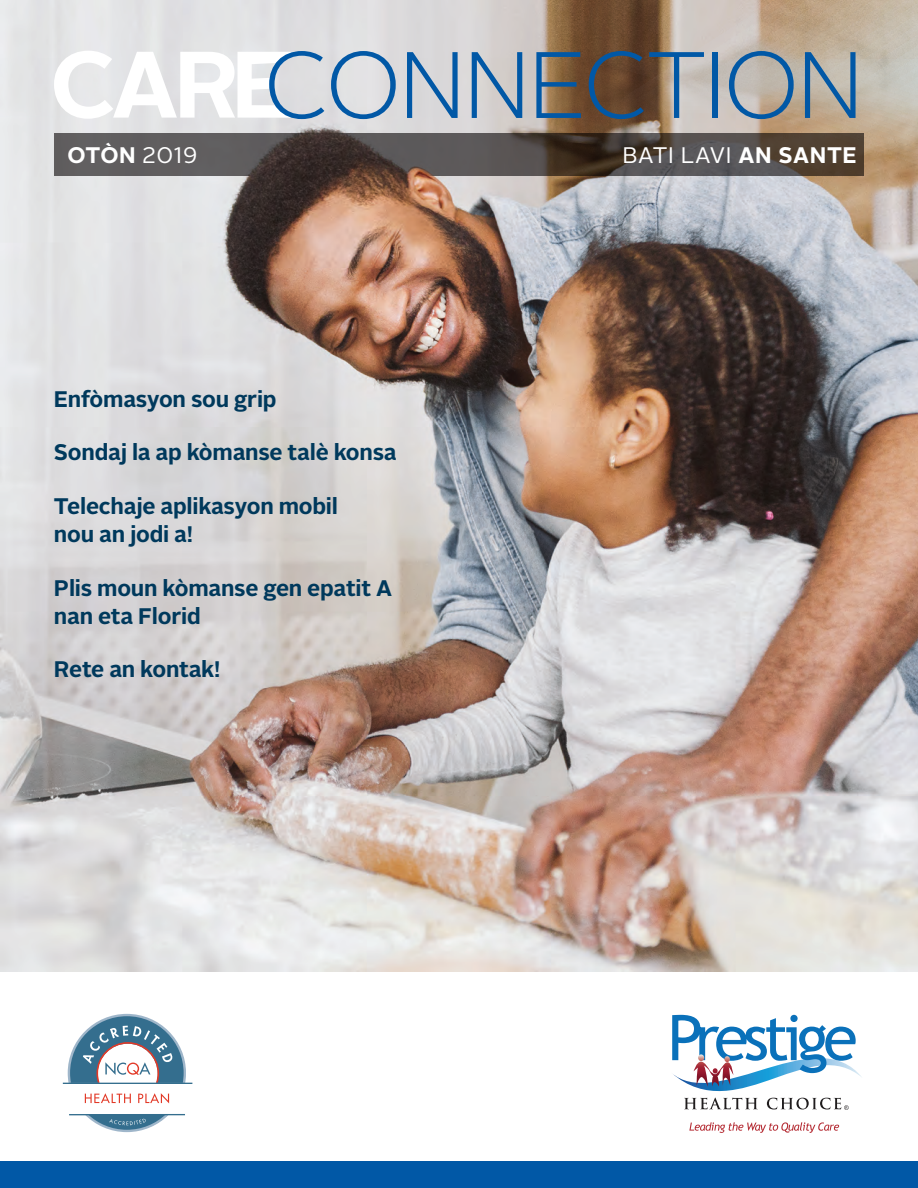
<style>
.page{position:relative;width:918px;height:1188px;background:#fff}
.page>*{position:absolute;margin:0;border:0;box-sizing:border-box;transform-origin:0 0}
.t1{font:300 94.05px "Alright Sans";letter-spacing:-.03em;color:#0158a6}
.t2{font:700 22.5px/28.5px "Alright Sans";letter-spacing:-.01em;color:#00395c}
.Body{font:22.5px "Alright Sans";letter-spacing:.025em;color:#fff}
.t3{font:700 22.5px "Alright Sans";color:#fff}
.s1{font-weight:400}
.s2{font-weight:700}
</style>
<div class="page">
<img style="left:0;top:0;width:918px;height:59px">
<img style="left:0;top:59px;width:918px;height:913px">
<svg style="left:54px;top:51px;width:241px;height:68px"></svg>
<svg style="left:54px;top:133px;width:810px;height:43px;background:#534c47"></svg>
<svg style="left:689px;top:1122px;width:150px;height:11px"></svg>
<svg style="left:672px;top:1015px;width:189px;height:95px"></svg>
<svg style="left:85px;top:1093px;width:46px;height:10px"></svg>
<svg style="left:138px;top:1093px;width:31px;height:10px"></svg>
<hr style="left:69px;top:1114px;width:116px;height:1px;background:#346e8e">
<hr style="left:63px;top:1083px;width:129px;height:1px;background:#346e8e">
<svg style="left:68px;top:1014px;width:118px;height:69px"></svg>
<svg style="left:85px;top:1115px;width:84px;height:17px"></svg>
<div style="left:0;top:1162px;width:918px;height:26px;background:#0158a6"></div>
<img style="left:186px;top:117px;width:272px;height:151px">
<p class="t1" style="left:264px;top:22px;width:602px">CONNECTION</p>
<p class="t3" style="left:68px;top:139px;width:132px">OTÒN <span class="s1">2019</span></p>
<p class="Body" style="left:623px;top:140px;width:236px">BATI LAVI <span class="s2">AN SANTE</span></p>
<p class="t2" style="left:54px;top:385px;width:224px">Enfòmasyon sou grip</p>
<p class="t2" style="left:54px;top:438px;width:344px">Sondaj la ap kòmanse talè konsa</p>
<p class="t2" style="left:54px;top:492px;width:286px">Telechaje aplikasyon mobil nou an jodi a!</p>
<p class="t2" style="left:54px;top:574px;width:340px">Plis moun kòmanse gen epatit A nan eta Florid</p>
<p class="t2" style="left:54px;top:655px;width:168px">Rete an kontak!</p>
</div>
